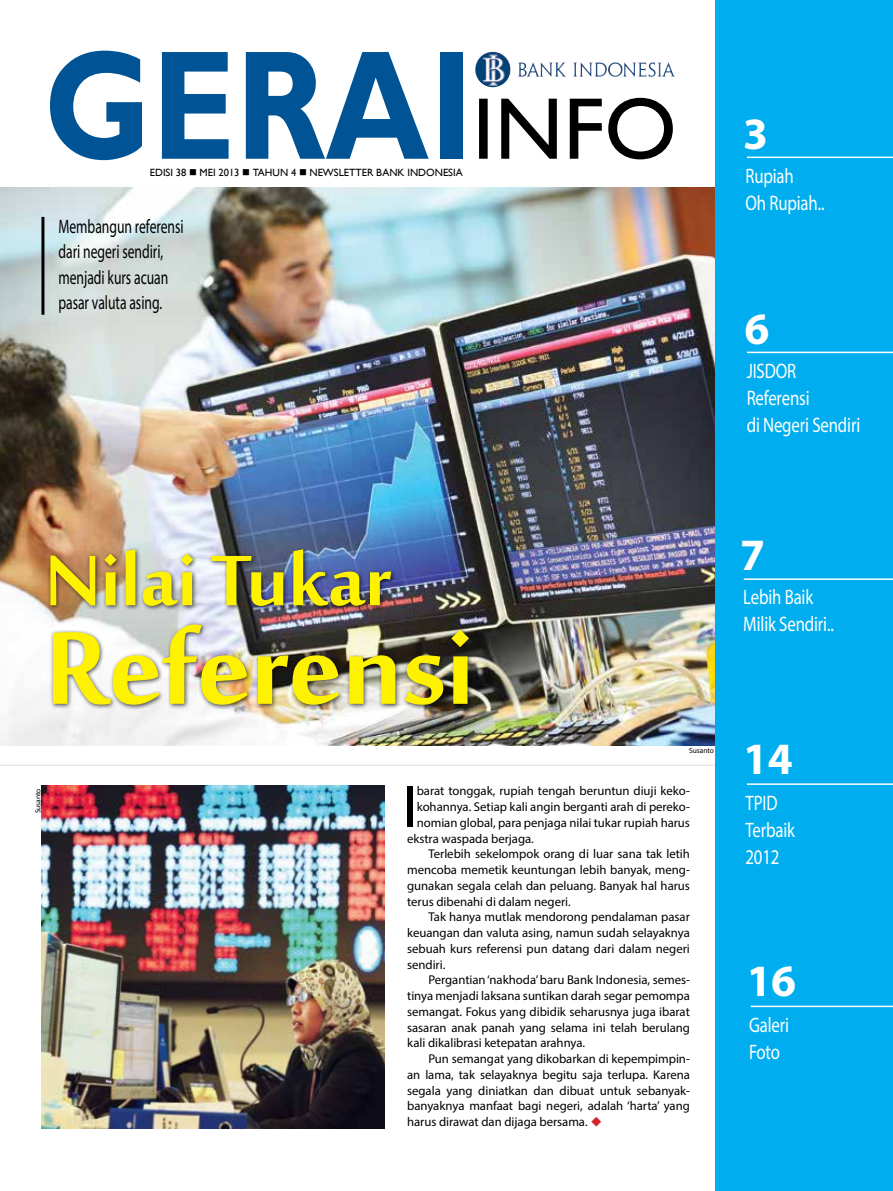
<style>
.page{position:relative;width:893px;height:1191px;background:#fff}
.page>*{position:absolute;margin:0;border:0;box-sizing:border-box;transform-origin:0 0}
.t1{font:700 156.45px "Gill Sans";color:#005496;scale:.85 1}
.t2{font:700 141.9px "Sakkal Majalla";letter-spacing:-.01em;color:#fff200}
.t3{font:700 98.55px "Sakkal Majalla";letter-spacing:-.01em;color:#fff200}
.t4{font:59.55px "Myriad Pro";color:#000}
.t5{font:700 45px "Myriad Pro";color:#fff}
.t6{font:21px/27px "Myriad Pro";letter-spacing:-.01em;color:#fff;scale:.8 1}
.t7{font:19.5px/25.5px "Myriad Pro";letter-spacing:-.005em;color:#000;scale:.7 1}
.t8{font:12.75px "Myriad Pro";letter-spacing:-.005em;color:#000}
.t9{font:10.5px "Gill Sans";color:#000}
.t10{font:7.5px "Myriad Pro";letter-spacing:-.005em;color:#000}
.s1{color:#d2232a}
</style>
<div class="page">
<img style="left:0;top:187px;width:716px;height:558px">
<hr style="left:0;top:764px;width:750px;height:2px;background:#e6e7e8">
<div style="left:716px;top:0;width:177px;height:1191px;background:#00aeef"></div>
<hr style="left:747px;top:157px;width:146px;height:1px;background:#fff">
<hr style="left:747px;top:352px;width:146px;height:1px;background:#fff">
<hr style="left:744px;top:578px;width:149px;height:2px;background:#fff">
<hr style="left:751px;top:1005px;width:142px;height:2px;background:#fff">
<hr style="left:747px;top:783px;width:146px;height:2px;background:#fff">
<svg style="left:479px;top:98px;width:194px;height:61px"></svg>
<img style="left:475px;top:52px;width:16px;height:34px">
<div style="left:47px;top:547px;width:428px;height:164px;background:#000;opacity:.7"></div>
<hr style="left:41px;top:217px;width:3px;height:98px;background:#000">
<img style="left:41px;top:786px;width:343px;height:342px">
<h1 class="t1" style="left:44px;top:12px;width:507px">GERAI</h1>
<p class="t9" style="left:150px;top:166px;width:314px">EDISI 38 ■ mei 2013 ■ TAHUN 4 ■ NEWSLETTER BANK INDONESIA</p>
<h3 class="t7" style="left:58px;top:213px;width:180px">Membangun referensi dari negeri sendiri, menjadi kurs acuan pasar valuta asing.</h3>
<h3 class="t5" style="left:743px;top:104px;width:26px">3</h3>
<h3 class="t6" style="left:745px;top:162px;width:100px">Rupiah<br>Oh Rupiah..</h3>
<h3 class="t5" style="left:744px;top:300px;width:26px">6</h3>
<h3 class="t6" style="left:747px;top:357px;width:144px">JISDOR<br>Referensi<br>di Negeri Sendiri</h3>
<h3 class="t3" style="left:45px;top:526px;width:349px">Nilai Tukar</h3>
<h2 class="t2" style="left:45px;top:589px;width:432px">Referensi</h2>
<p class="t10" style="left:33px;top:813px;width:26px;rotate:-90deg">Susanto</p>
<p class="t10" style="left:689px;top:746px;width:26px">Susanto</p>
<h3 class="t4" style="left:403px;top:770px;width:16px">I</h3>
<p class="t8" style="left:417px;top:783px;width:275px">barat tonggak, rupiah tengah beruntun diuji keko-</p>
<p class="t8" style="left:417px;top:799px;width:275px">kohannya. Setiap kali angin berganti arah di pereko-</p>
<p class="t8" style="left:417px;top:814px;width:275px">nomian global, para penjaga nilai tukar rupiah harus</p>
<p class="t8" style="left:407px;top:830px;width:128px">ekstra waspada berjaga.</p>
<p class="t8" style="left:428px;top:846px;width:263px">Terlebih sekelompok orang di luar sana tak letih</p>
<p class="t8" style="left:407px;top:862px;width:284px">mencoba memetik keuntungan lebih banyak, meng-</p>
<p class="t8" style="left:407px;top:877px;width:284px">gunakan segala celah dan peluang. Banyak hal harus</p>
<p class="t8" style="left:407px;top:893px;width:165px">terus dibenahi di dalam negeri.</p>
<p class="t8" style="left:428px;top:909px;width:263px">Tak hanya mutlak mendorong pendalaman pasar</p>
<p class="t8" style="left:407px;top:925px;width:284px">keuangan dan valuta asing, namun sudah selayaknya</p>
<p class="t8" style="left:407px;top:940px;width:284px">sebuah kurs referensi pun datang dari dalam negeri</p>
<p class="t8" style="left:407px;top:956px;width:40px">sendiri.</p>
<p class="t8" style="left:428px;top:972px;width:263px">Pergantian ‘nakhoda’ baru Bank Indonesia, semes-</p>
<p class="t8" style="left:407px;top:988px;width:284px">tinya menjadi laksana suntikan darah segar pemompa</p>
<p class="t8" style="left:407px;top:1003px;width:284px">semangat. Fokus yang dibidik seharusnya juga ibarat</p>
<p class="t8" style="left:407px;top:1019px;width:284px">sasaran anak panah yang selama ini telah berulang</p>
<p class="t8" style="left:407px;top:1035px;width:180px">kali dikalibrasi ketepatan arahnya.</p>
<p class="t8" style="left:428px;top:1051px;width:263px">Pun semangat yang dikobarkan di kepempimpin-</p>
<p class="t8" style="left:407px;top:1066px;width:284px">an lama, tak selayaknya begitu saja terlupa. Karena</p>
<p class="t8" style="left:407px;top:1082px;width:283px">segala yang diniatkan dan dibuat untuk sebanyak-</p>
<p class="t8" style="left:407px;top:1098px;width:284px">banyaknya manfaat bagi negeri, adalah ‘harta’ yang</p>
<p class="t8" style="left:407px;top:1114px;width:197px">harus dirawat dan dijaga bersama. <span class="s1">◆</span></p>
<h3 class="t5" style="left:740px;top:525px;width:26px">7</h3>
<h3 class="t6" style="left:743px;top:583px;width:115px">Lebih Baik<br>Milik Sendiri..</h3>
<h3 class="t5" style="left:743px;top:729px;width:51px">14</h3>
<h3 class="t6" style="left:745px;top:789px;width:63px">TPID<br>Terbaik<br>2012</h3>
<h3 class="t5" style="left:747px;top:951px;width:51px">16</h3>
<h3 class="t6" style="left:749px;top:1011px;width:52px">Galeri<br>Foto</h3>
</div>
